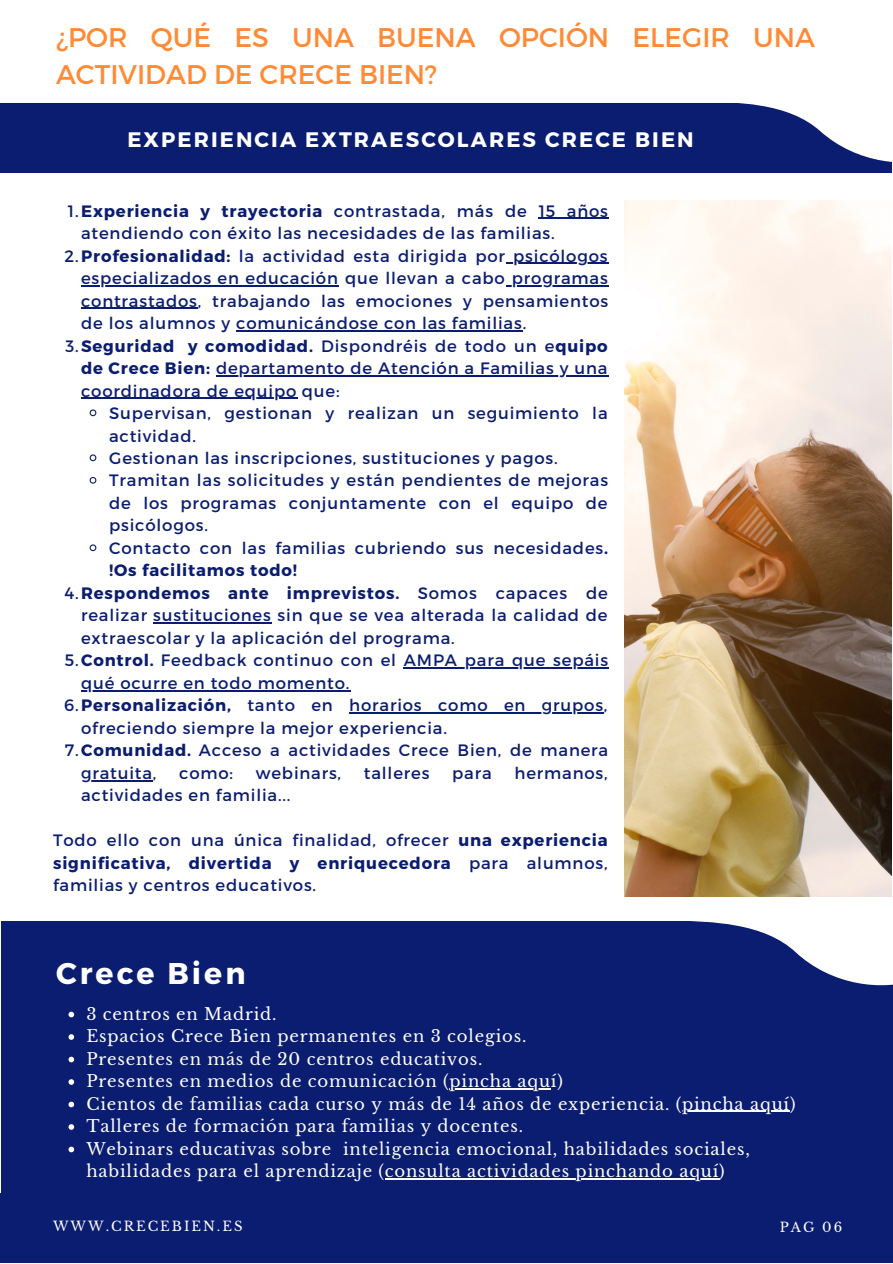
<style>
.page{position:relative;width:893px;height:1264px;background:#fff}
.page>*{position:absolute;margin:0;border:0;box-sizing:border-box;transform-origin:0 0}
.t1{font:700 30px "Montserrat";letter-spacing:.1em;color:#fff}
.t2{font:27px/37px "Montserrat";color:#ff8a36}
.t3{font:700 21px "Montserrat";letter-spacing:.1em;color:#fff}
.t4{font:16.5px/22.5px "Montserrat";letter-spacing:.05em;color:#0b1d70}
.t5{font:16.5px/22.5px "Libre Baskerville";letter-spacing:.05em;color:#fff}
.t6{font:13.2px "Libre Baskerville";letter-spacing:.15em;color:#fff}
.s1{font-weight:700}
</style>
<div class="page">
<hr style="left:538px;top:218px;width:70px;height:1px;background:#0b1d70">
<hr style="left:506px;top:263px;width:102px;height:1px;background:#0b1d70">
<hr style="left:81px;top:285px;width:258px;height:1px;background:#0b1d70">
<hr style="left:505px;top:285px;width:103px;height:1px;background:#0b1d70">
<hr style="left:81px;top:308px;width:117px;height:1px;background:#0b1d70">
<hr style="left:236px;top:330px;width:286px;height:1px;background:#0b1d70">
<hr style="left:216px;top:375px;width:392px;height:1px;background:#0b1d70">
<hr style="left:81px;top:397px;width:216px;height:2px;background:#0b1d70">
<svg style="left:89px;top:409px;width:8px;height:8px"></svg>
<svg style="left:89px;top:454px;width:8px;height:8px"></svg>
<svg style="left:89px;top:477px;width:8px;height:7px"></svg>
<svg style="left:89px;top:544px;width:8px;height:8px"></svg>
<hr style="left:153px;top:622px;width:119px;height:1px;background:#0b1d70">
<hr style="left:404px;top:667px;width:205px;height:1px;background:#0b1d70">
<hr style="left:81px;top:690px;width:269px;height:1px;background:#0b1d70">
<hr style="left:349px;top:712px;width:255px;height:1px;background:#0b1d70">
<hr style="left:81px;top:780px;width:72px;height:1px;background:#0b1d70">
<div style="left:0;top:1193px;width:892px;height:69px;background:#0b1d70"></div>
<div style="left:1px;top:920px;width:891px;height:321px;background:#0b1d70"></div>
<svg style="left:562px;top:724px;width:330px;height:388px"></svg>
<img style="left:624px;top:344px;width:267px;height:552px">
<div style="left:0;top:104px;width:891px;height:69px;background:#0b1d70"></div>
<svg style="left:586px;top:103px;width:306px;height:241px"></svg>
<svg style="left:68px;top:1011px;width:6px;height:6px"></svg>
<svg style="left:68px;top:1034px;width:6px;height:5px"></svg>
<svg style="left:68px;top:1056px;width:6px;height:6px"></svg>
<svg style="left:68px;top:1079px;width:6px;height:5px"></svg>
<hr style="left:449px;top:1088px;width:102px;height:1px;background:#fff">
<svg style="left:68px;top:1101px;width:6px;height:6px"></svg>
<hr style="left:682px;top:1110px;width:108px;height:1px;background:#fff">
<svg style="left:68px;top:1124px;width:6px;height:5px"></svg>
<svg style="left:68px;top:1146px;width:6px;height:6px"></svg>
<hr style="left:385px;top:1178px;width:334px;height:1px;background:#fff">
<p class="t2" style="left:56px;top:17px;width:760px">¿POR QUÉ ES UNA BUENA OPCIÓN ELEGIR UNA<br>ACTIVIDAD DE CRECE BIEN?</p>
<p class="t3" style="left:127px;top:126px;width:568px">EXPERIENCIA EXTRAESCOLARES CRECE BIEN</p>
<p class="t4" style="left:81px;top:199px;width:528px;text-indent:-13px">1.<span class="s1">Experiencia y trayectoria</span> contrastada, más de 15 años atendiendo con éxito las necesidades de las familias.</p>
<p class="t4" style="left:81px;top:243px;width:528px;text-align:justify;text-indent:-17px">2.<span class="s1">Profesionalidad:</span> la actividad esta dirigida por psicólogos especializados en educación que llevan a cabo programas contrastados, trabajando las emociones y pensamientos de los alumnos y comunicándose con las familias.</p>
<p class="t4" style="left:81px;top:333px;width:528px;text-align:justify;text-indent:-16px">3.<span class="s1">Seguridad y comodidad.</span> Dispondréis de todo un e<span class="s1">quipo de Crece Bien:</span> departamento de Atención a Familias y una coordinadora de equipo que:</p>
<p class="t4" style="left:109px;top:401px;width:500px">Supervisan, gestionan y realizan un seguimiento la actividad.</p>
<p class="t4" style="left:109px;top:446px;width:450px">Gestionan las inscripciones, sustituciones y pagos.</p>
<p class="t4" style="left:109px;top:468px;width:500px;text-align:justify">Tramitan las solicitudes y están pendientes de mejoras de los programas conjuntamente con el equipo de psicólogos.</p>
<p class="t4" style="left:109px;top:536px;width:500px">Contacto con las familias cubriendo sus necesidades<span class="s1">. !Os facilitamos todo!</span></p>
<p class="t4" style="left:81px;top:581px;width:528px;text-align:justify;text-indent:-17px">4.<span class="s1">Respondemos ante imprevistos.</span> Somos capaces de realizar sustituciones sin que se vea alterada la calidad de extraescolar y la aplicación del programa.</p>
<p class="t4" style="left:81px;top:648px;width:528px;text-indent:-16px">5.<span class="s1">Control.</span> Feedback continuo con el AMPA para que sepáis qué ocurre en todo momento.</p>
<p class="t4" style="left:81px;top:693px;width:528px;text-indent:-17px">6.<span class="s1">Personalización,</span> tanto en horarios como en grupos, ofreciendo siempre la mejor experiencia.</p>
<p class="t4" style="left:81px;top:738px;width:528px;text-indent:-16px">7.<span class="s1">Comunidad.</span> Acceso a actividades Crece Bien, de manera gratuita,</p>
<p class="t4" style="left:179px;top:761px;width:55px">como:</p>
<p class="t4" style="left:256px;top:761px;width:87px">webinars,</p>
<p class="t4" style="left:364px;top:761px;width:67px">talleres</p>
<p class="t4" style="left:452px;top:761px;width:41px">para</p>
<p class="t4" style="left:514px;top:761px;width:95px">hermanos,</p>
<p class="t4" style="left:81px;top:783px;width:211px">actividades en familia...</p>
<p class="t4" style="left:53px;top:828px;width:556px;text-align:justify">Todo ello con una única finalidad, ofrecer <span class="s1">una experiencia significativa, divertida y enriquecedora</span> para alumnos, familias y centros educativos.</p>
<p class="t1" style="left:56px;top:953px;width:191px">Crece Bien</p>
<p class="t5" style="left:86px;top:1002px;width:191px">3 centros en Madrid.</p>
<p class="t5" style="left:86px;top:1025px;width:441px">Espacios Crece Bien permanentes en 3 colegios.</p>
<p class="t5" style="left:86px;top:1047px;width:397px">Presentes en más de 20 centros educativos.</p>
<p class="t5" style="left:86px;top:1070px;width:478px">Presentes en medios de comunicación (pincha aquí)</p>
<p class="t5" style="left:86px;top:1092px;width:710px">Cientos de familias cada curso y más de 14 años de experiencia. (pincha aquí)</p>
<p class="t5" style="left:86px;top:1114px;width:438px">Talleres de formación para familias y docentes.</p>
<p class="t5" style="left:86px;top:1137px;width:665px">Webinars educativas sobre inteligencia emocional, habilidades sociales, habilidades para el aprendizaje (consulta actividades pinchando aquí)</p>
<p class="t6" style="left:53px;top:1218px;width:191px">WWW.CRECEBIEN.ES</p>
<p class="t6" style="left:779px;top:1218px;width:64px">PAG 06</p>
</div>
